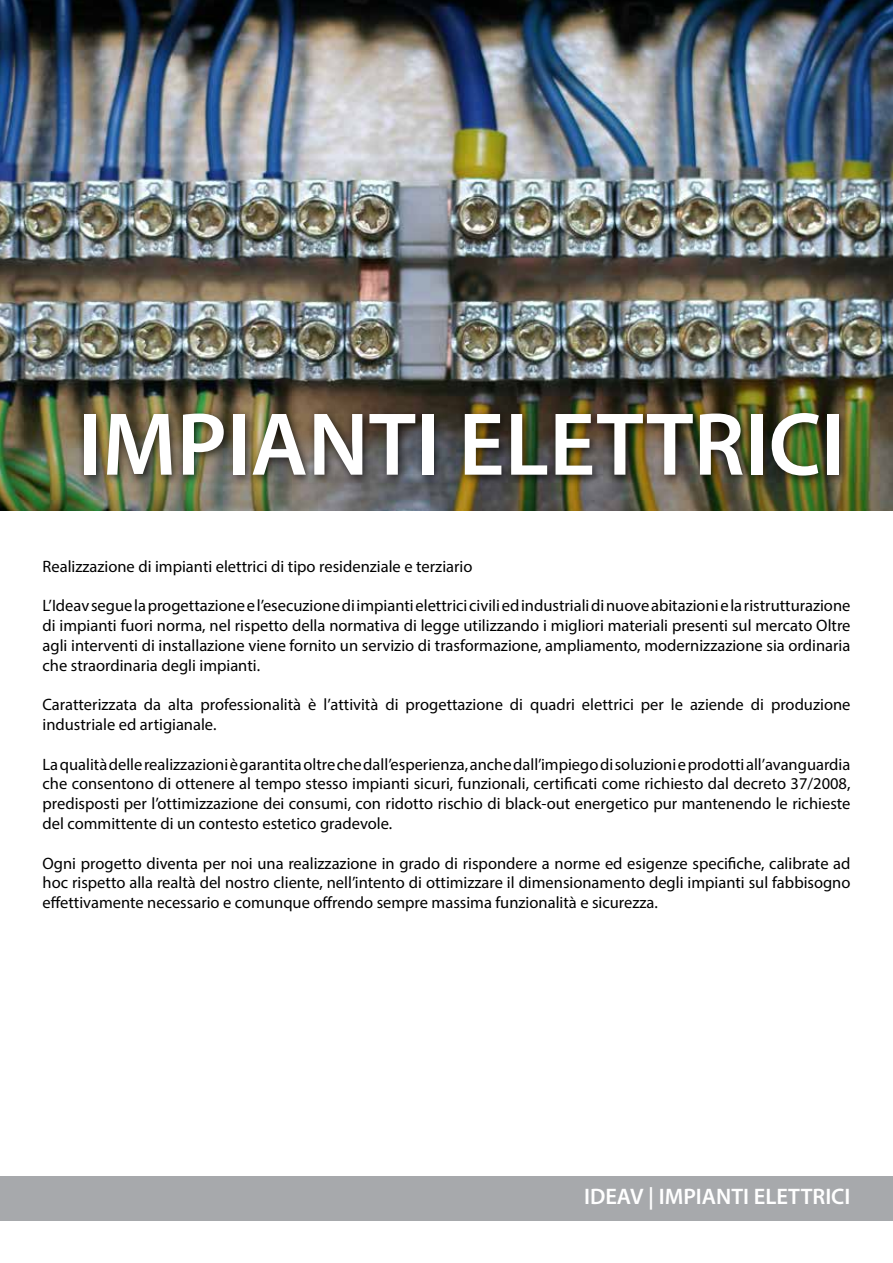
<style>
.page{position:relative;width:893px;height:1263px;background:#fff}
.page>*{position:absolute;margin:0;border:0;box-sizing:border-box;transform-origin:0 0}
.t1{font:600 90px "Myriad Pro";color:#fff}
.t2{font:600 22.5px "Myriad Pro";color:#fff}
.t3{font:16.5px/19.8px "Myriad Pro";color:#000;text-align:justify}
</style>
<div class="page">
<img style="left:0;top:0;width:893px;height:510px">
<div style="left:78px;top:406px;width:772px;height:81px;background:#000;opacity:.75"></div>
<div style="left:0;top:1176px;width:893px;height:44px;background:#a7a9ac"></div>
<h1 class="t1" style="left:78px;top:387px;width:768px">IMPIANTI ELETTRICI</h1>
<p class="t3" style="left:43px;top:556px;width:431px">Realizzazione di impianti elettrici di tipo residenziale e terziario</p>
<p class="t3" style="left:43px;top:595px;width:809px">L’Ideav segue la progettazione e l’esecuzione di impianti elettrici civili ed industriali di nuove abitazioni e la ristrutturazione di impianti fuori norma, nel rispetto della normativa di legge utilizzando i migliori materiali presenti sul mercato Oltre agli interventi di installazione viene fornito un servizio di trasformazione, ampliamento, modernizzazione sia ordinaria che straordinaria degli impianti.</p>
<p class="t3" style="left:43px;top:694px;width:809px">Caratterizzata da alta professionalità è l’attività di progettazione di quadri elettrici per le aziende di produzione industriale ed artigianale.</p>
<p class="t3" style="left:43px;top:754px;width:809px">La qualità delle realizzazioni è garantita oltre che dall’esperienza, anche dall’impiego di soluzioni e prodotti all’avanguardia che consentono di ottenere al tempo stesso impianti sicuri, funzionali, certificati come richiesto dal decreto 37/2008, predisposti per l’ottimizzazione dei consumi, con ridotto rischio di black-out energetico pur mantenendo le richieste del committente di un contesto estetico gradevole.</p>
<p class="t3" style="left:43px;top:853px;width:809px">Ogni progetto diventa per noi una realizzazione in grado di rispondere a norme ed esigenze specifiche, calibrate ad hoc rispetto alla realtà del nostro cliente, nell’intento di ottimizzare il dimensionamento degli impianti sul fabbisogno effettivamente necessario e comunque offrendo sempre massima funzionalità e sicurezza.</p>
<h2 class="t2" style="left:584px;top:1182px;width:268px">IDEAV | IMPIANTI ELETTRICI</h2>
</div>
